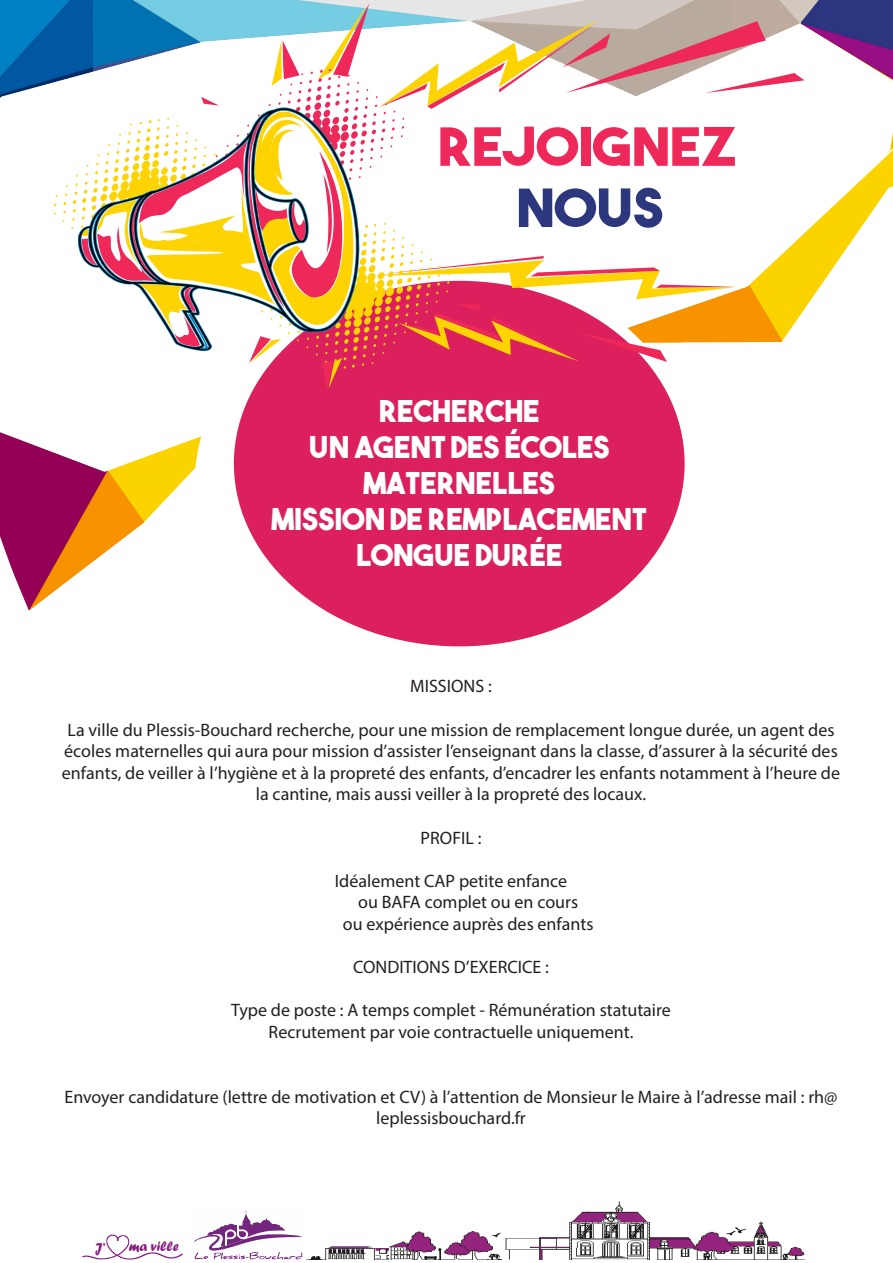
<style>
.page{position:relative;width:893px;height:1263px;background:#fff}
.page>*{position:absolute;margin:0;border:0;box-sizing:border-box;transform-origin:0 0}
.t1{font:52.5px "The Bold Font";color:#ee2859;scale:1.07 1}
.t2{font:52.5px "The Bold Font";color:#2d377e;scale:1.07 1}
.t3{font:30px/36px "The Bold Font";color:#fff;text-align:center}
.t4{font:18px/21.6px "Myriad Pro";color:#231f20;text-align:center}
.t5{font:14.4px "Forte";color:#861e7f;scale:.96 1}
</style>
<div class="page">
<img style="left:0;top:0;width:893px;height:611px">
<svg style="left:82px;top:1234px;width:101px;height:25px"></svg>
<svg style="left:194px;top:1211px;width:109px;height:48px"></svg>
<img style="left:311px;top:1201px;width:493px;height:58px">
<div style="left:194px;top:263px;width:510px;height:456px;background:#fff;border-radius:50%"></div>
<div style="left:234px;top:281px;width:451px;height:365px;background:#dc205d;border-radius:50%"></div>
<svg style="left:54px;top:3px;width:751px;height:386px"></svg>
<p class="t1" style="left:438px;top:113px;width:282px">REJOIGNEZ</p>
<p class="t2" style="left:516px;top:175px;width:139px">NOUS</p>
<p class="t3" style="left:379px;top:393px;width:162px">RECHERCHE</p>
<p class="t3" style="left:309px;top:429px;width:302px">UN AGENT DES ÉCOLES<br>MATERNELLES</p>
<p class="t3" style="left:271px;top:501px;width:377px">MISSION DE REMPLACEMENT<br>LONGUE DURÉE</p>
<p class="t4" style="left:410px;top:675px;width:83px">MISSIONS :</p>
<p class="t4" style="left:62px;top:718px;width:780px">La ville du Plessis-Bouchard recherche, pour une mission de remplacement longue durée, un agent des écoles maternelles qui aura pour mission d’assister l’enseignant dans la classe, d’assurer à la sécurité des enfants, de veiller à l’hygiène et à la propreté des enfants, d’encadrer les enfants notamment à l’heure de la cantine, mais aussi veiller à la propreté des locaux.</p>
<p class="t4" style="left:421px;top:826px;width:62px">PROFIL :</p>
<p class="t4" style="left:335px;top:869px;width:234px">Idéalement CAP petite enfance</p>
<p class="t4" style="left:358px;top:891px;width:221px">ou BAFA complet ou en cours</p>
<p class="t4" style="left:343px;top:913px;width:252px">ou expérience auprès des enfants</p>
<p class="t4" style="left:353px;top:956px;width:197px">CONDITIONS D’EXERCICE :</p>
<p class="t4" style="left:231px;top:999px;width:441px">Type de poste : A temps complet - Rémunération statutaire</p>
<p class="t4" style="left:269px;top:1021px;width:366px">Recrutement par voie contractuelle uniquement.</p>
<p class="t4" style="left:64px;top:1085px;width:775px">Envoyer candidature (lettre de motivation et CV) à l’attention de Monsieur le Maire à l’adresse mail : rh@ leplessisbouchard.fr</p>
<p class="t5" style="left:95px;top:1240px;width:12px">J’</p>
<p class="t5" style="left:129px;top:1238px;width:54px">ma ville</p>
</div>
